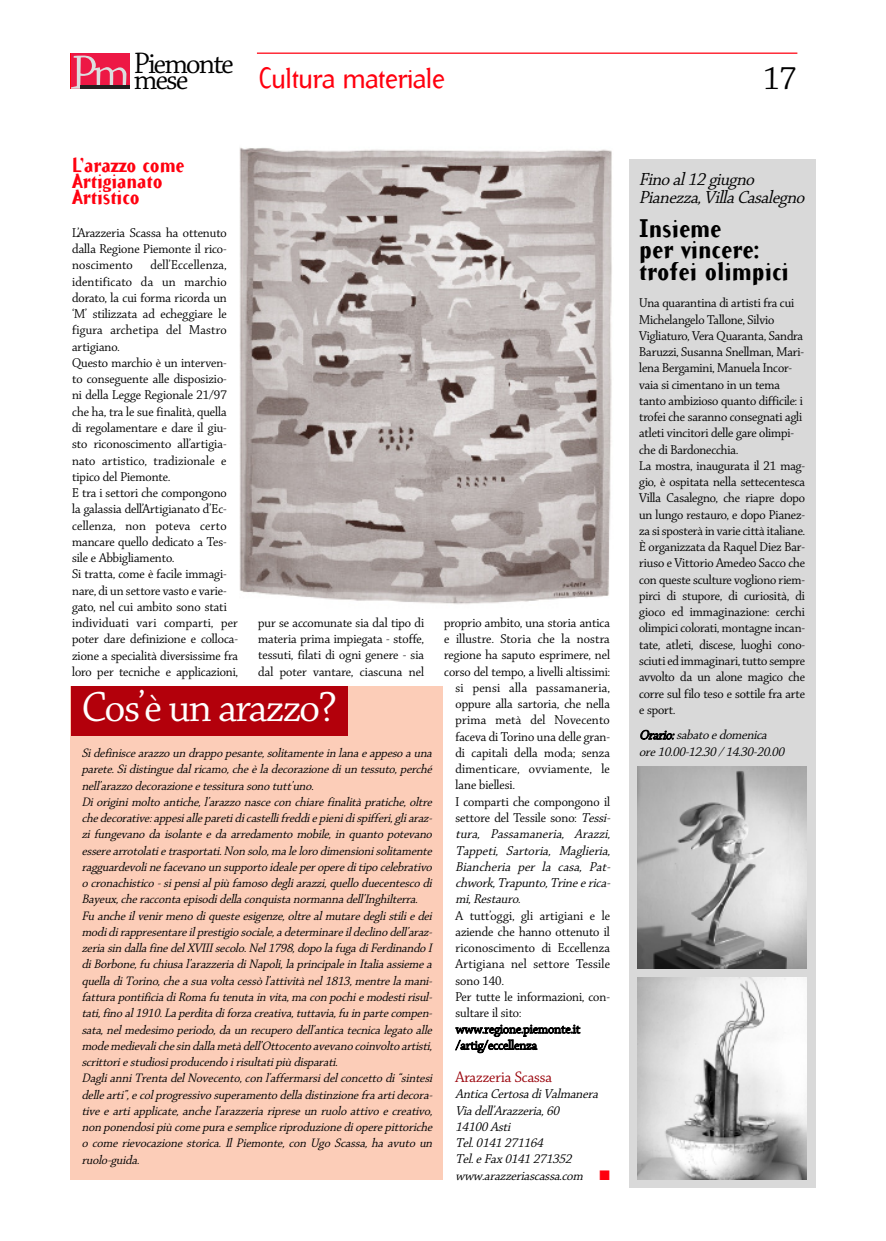
<style>
.page{position:relative;width:886px;height:1241px;background:#fff}
.page>*{position:absolute;margin:0;border:0;box-sizing:border-box;transform-origin:0 0}
.t1{font:45px "Chaparral Display";letter-spacing:-.025em;color:#fff}
.t2{font:35px "Chaparral Display";color:#000}
.t3{font:31.62px "Chaparral Display";letter-spacing:-.045em;color:#000}
.t4{font:28.75px "Arbitrary";letter-spacing:-.03em;color:#ff000f}
.t5{font:700 25px/21.2px "Arbitrary";color:#000}
.t6{font:700 20px/16.2px "Arbitrary";letter-spacing:-.005em;color:#ff000f}
.t7{font:italic 18.75px/18.8px "Chaparral Display";letter-spacing:-.01em;color:#000}
.t8{font:16.25px "Chaparral Display";color:#990009}
.t9{font:13.75px/16.2px "Chaparral Display";color:#000}
.t10{font:italic 13.75px/16.2px "Chaparral Display";color:#000}
.t11{font:13.75px "Chaparral Display";letter-spacing:.02em;color:#000}
.t12{font:italic 13.12px/16.2px "Chaparral Display";color:#000}
.s1{font-style:italic}
.s2{color:#ff000f}
</style>
<div class="page">
<div style="left:629px;top:159px;width:186px;height:1028px;background:#d9d9d9"></div>
<div style="left:71px;top:53px;width:59px;height:36px;background:#ed1845"></div>
<svg style="left:71px;top:56px;width:55px;height:33px"></svg>
<hr style="left:80px;top:85px;width:50px;height:4px;background:#231f20">
<hr style="left:257px;top:53px;width:540px;height:1px;background:#ff000f">
<img style="left:638px;top:977px;width:168px;height:202px">
<img style="left:638px;top:766px;width:168px;height:202px">
<div style="left:71px;top:685px;width:372px;height:494px;background:#fccdb8"></div>
<div style="left:71px;top:685px;width:276px;height:50px;background:#b3000b"></div>
<img style="left:239px;top:148px;width:373px;height:456px">
<h3 class="t3" style="left:134px;top:51px;width:101px">Piemonte</h3>
<h3 class="t3" style="left:134px;top:67px;width:55px">mese</h3>
<h3 class="t4" style="left:258px;top:61px;width:188px">Cultura materiale</h3>
<h2 class="t2" style="left:763px;top:64px;width:34px">17</h2>
<h3 class="t6" style="left:72px;top:157px;width:114px">L’arazzo come<br>Artigianato<br>Artistico</h3>
<p class="t9" style="left:72px;top:225px;width:156px;text-align:justify">L’Arazzeria Scassa ha ottenuto dalla Regione Piemonte il rico&shy;noscimento</p>
<h3 class="t7" style="left:639px;top:171px;width:170px">Fino al 12 giugno<br>Pianezza,Villa Casalegno</h3>
<h3 class="t5" style="left:639px;top:218px;width:151px">Insieme<br>per vincere: trofei olimpici</h3>
<p class="t9" style="left:639px;top:296px;width:167px">Una quarantina di artisti fra cui<br>Michelangelo Tallone, Silvio<br>Vigliaturo, Vera Quaranta, Sandra<br>Baruzzi, Susanna Snellman, Mari&shy;lena Bergamini, Manuela Incor&shy;vaia si cimentano in un tema tanto ambizioso quanto difficile: i trofei che saranno consegnati agli atleti vincitori delle gare olimpi&shy;che di Bardonecchia.<br>La mostra, inaugurata il 21 mag&shy;gio, è ospitata nella settecentesca<br>Villa Casalegno, che riapre dopo un lungo restauro, e dopo Pianez&shy;za si sposterà in varie città italiane.<br>È organizzata da Raquel Diez Bar&shy;riuso e Vittorio Amedeo Sacco che con queste sculture vogliono riem&shy;pirci di stupore, di curiosità, di gioco ed immaginazione: cerchi olimpici colorati, montagne incan&shy;tate, atleti, discese, luoghi cono&shy;sciuti ed immaginari, tutto sempre avvolto da un alone magico che corre sul filo teso e sottile fra arte e sport.</p>
<p class="t10" style="left:639px;top:728px;width:132px">Orario: sabato e domenica</p>
<p class="t9" style="left:72px;top:258px;width:167px;text-indent:78px">dell’Eccellenza, identificato da un marchio dorato, la cui forma ricorda un ‘M’ stilizzata ad echeggiare le figura archetipa del Mastro artigiano.<br>Questo marchio è un interven&shy;to conseguente alle disposizio&shy;ni della Legge Regionale 21/97 che ha, tra le sue finalità, quella di regolamentare e dare il giu&shy;sto riconoscimento all’artigia&shy;nato artistico, tradizionale e tipico del Piemonte.<br>E tra i settori che compongono la galassia dell’Artigianato d’Ec&shy;cellenza, non poteva certo mancare quello dedicato a Tes&shy;sile e Abbigliamento.<br>Si tratta, come è facile immagi&shy;nare, di un settore vasto e varie&shy;gato, nel cui ambito sono stati individuati vari comparti, per poter dare definizione e colloca&shy;zione a specialità diversissime fra loro per tecniche e applicazioni,</p>
<p class="t9" style="left:258px;top:615px;width:167px;text-align:justify">pur se accomunate sia dal tipo di materia prima impiegata - stoffe, tessuti, filati di ogni genere - sia dal poter vantare, ciascuna nel</p>
<p class="t9" style="left:444px;top:615px;width:167px">proprio ambito, una storia antica</p>
<p class="t9" style="left:444px;top:631px;width:167px">e illustre. Storia che la nostra</p>
<p class="t9" style="left:444px;top:648px;width:167px">regione ha saputo esprimere, nel</p>
<p class="t9" style="left:444px;top:664px;width:167px">corso del tempo, a livelli altissimi:</p>
<p class="t11" style="left:455px;top:682px;width:156px">si pensi alla passamaneria,</p>
<p class="t9" style="left:455px;top:696px;width:156px">oppure alla sartoria, che nella</p>
<p class="t11" style="left:455px;top:714px;width:156px">prima metà del Novecento</p>
<p class="t9" style="left:455px;top:729px;width:156px">faceva di Torino una delle gran-</p>
<p class="t9" style="left:455px;top:745px;width:156px">di capitali della moda; senza</p>
<p class="t11" style="left:455px;top:763px;width:156px">dimenticare, ovviamente, le</p>
<p class="t9" style="left:455px;top:778px;width:61px">lane biellesi.</p>
<p class="t9" style="left:455px;top:794px;width:156px">I comparti che compongono il</p>
<p class="t9" style="left:455px;top:810px;width:159px">settore del Tessile sono: <span class="s1">Tessi-</span></p>
<p class="t10" style="left:455px;top:826px;width:159px">tura, Passamaneria, Arazzi,</p>
<p class="t10" style="left:455px;top:843px;width:159px">Tapp eti, Sartoria, Maglieria,</p>
<p class="t10" style="left:455px;top:859px;width:159px">Biancheria p er la casa, Pat-</p>
<p class="t10" style="left:455px;top:875px;width:159px">chwork,Trapunto,Trine e rica-</p>
<p class="t10" style="left:455px;top:891px;width:69px">mi,Restauro.</p>
<p class="t9" style="left:455px;top:908px;width:156px">A tutt’oggi, gli artigiani e le aziende che hanno ottenuto il riconoscimento di Eccellenza<br>Artigiana nel settore Tessile sono 140.<br>Per tutte le informazioni, con&shy;sultare il sito: www.regione.piemonte.it /artig/eccellenza</p>
<p class="t8" style="left:455px;top:1070px;width:98px">Arazzeria Scassa</p>
<p class="t10" style="left:455px;top:1086px;width:156px">Antica Certosa diValmanera<br>Via dell ’Arazzeria,60<br>14100 Asti<br>Tel.0141 271164<br>Tel.e Fax 0141 271352 www.arazzeriascassa.com <span class="s2">■</span></p>
<h1 class="t1" style="left:82px;top:689px;width:256px">Cos’è un arazzo?</h1>
<p class="t12" style="left:82px;top:745px;width:354px">Sidefinisce arazzo un drapp o p esante,solitamente in lana e app eso a una</p>
<p class="t10" style="left:639px;top:744px;width:149px">ore 10.00-12.30 / 14.30-20.00</p>
<p class="t12" style="left:82px;top:762px;width:355px">parete.Sidistingue dal ricamo,che è la decorazione diun tessuto,p erché nell ’arazzo decorazione e tessitura sono tutt’uno.<br>Di origini molto antiche, l ’arazzo nasce con chiare finalità p ratiche, oltre che decorative:app esialle p aretidicastellifreddie pienidispifferi,gliaraz&shy;zi fungevano da isolante e da arredamento mobile, in quanto p otevano essere arrotolatie trasp ortati.Non solo,ma le loro dimensionisolitamente ragguardevoline facevano un supp orto ideale p erop ere ditip o celebrativo o cronachistico -sipensial più famoso degliarazzi,quello duecentesco di Bayeux,che racconta episodidella conquista normanna dell ’Inghilterra.<br>Fu anche il venirmeno diqueste esigenze,oltre al mutare deglistilie dei modidirappresentare il prestigio sociale,a determinare il declino dell ’araz&shy;zeria sin dalla fine del XVIIIsecolo.Nel 1798,dop o la fuga diFerdinando I diBorbone,fu chiusa l ’arazzeria diNap oli,la p rincip ale in Italia assieme a quella diTorino,che a sua volta cessò l ’attività nel 1813,mentre la mani&shy;fattura p ontificia diRoma fu tenuta in vita,ma con p ochie modestirisul&shy;tati,fino al 1910.La p erdita diforza creativa,tuttavia,fu in p arte comp en&shy;sata, nel medesimo p eriodo, da un recup ero dell ’antica tecnica legato alle mode medievaliche sin dalla metà dell ’Ottocento avevano coinvolto artisti, scrittorie studiosip roducendo irisultatipiù disp arati.<br>DaglianniTrenta del Novecento,con l ’affermarsidel concetto di“sintesi delle arti”,e col progressivo sup eramento della distinzione fra artidecora&shy;tive e arti applicate, anche l ’arazzeria riprese un ruolo attivo e creativo, non ponendosipiù come pura e semplice riproduzione diopere pittoriche o come rievocazione storica. Il Piemonte, con Ugo Scassa, ha avuto un ruolo-guida.</p>
</div>
